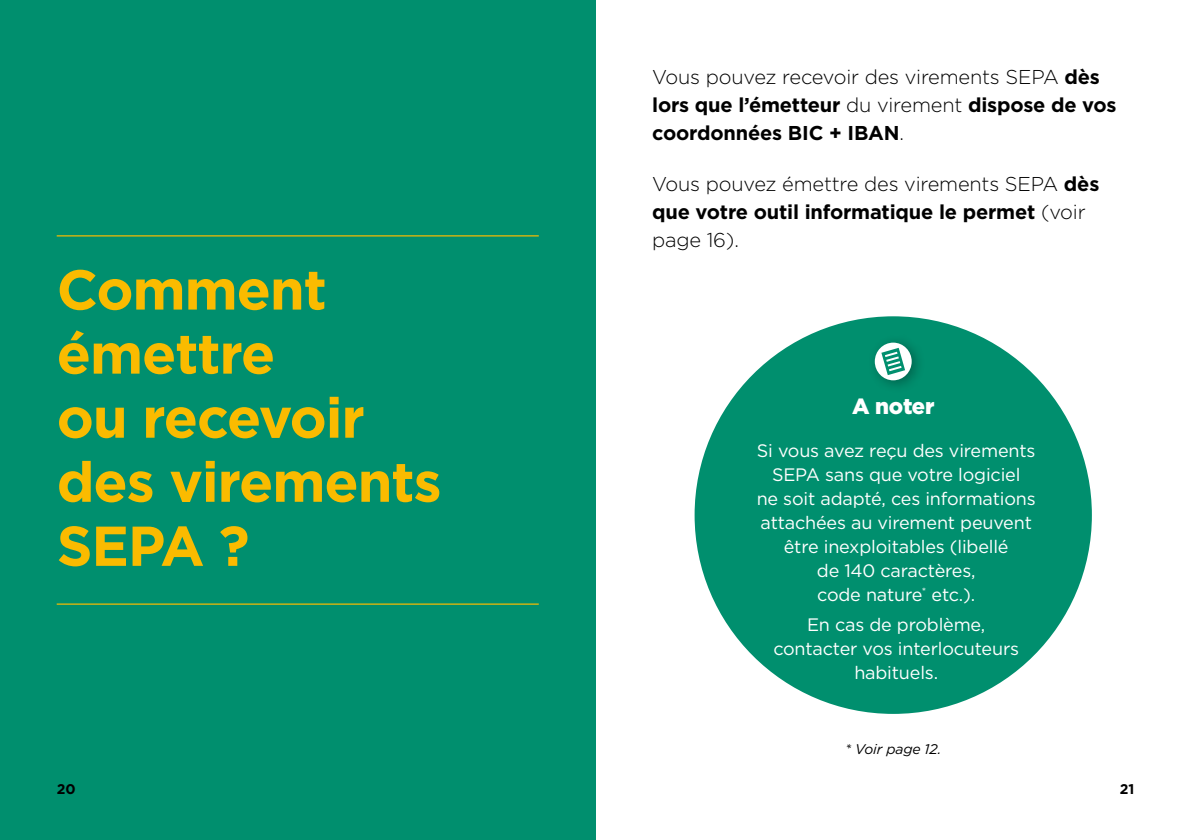
<style>
.page{position:relative;width:1191px;height:840px;background:#fff}
.page>*{position:absolute;margin:0;border:0;box-sizing:border-box;transform-origin:0 0}
.H1_-_chapitres{font:700 56px/64px "Gotham";letter-spacing:-.02em;color:#fabb00}
.H3_-_a_savoir{font:900 22px "Gotham";letter-spacing:-.015em;color:#fff}
.Texte{font:700 20px/28px "Gotham";letter-spacing:-.01em;color:#000}
.Texte-2{font:300 20px/28px "Gotham";letter-spacing:-.01em;color:#000}
.Texte_attention{font:18px/24px "Gotham";letter-spacing:-.01em;color:#fff;text-align:center}
.Texte_attention-2{font:italic 14px "Gotham";letter-spacing:-.01em;color:#000}
.t1{font:700 14px "Gotham";color:#000}
.s1{font-weight:300}
.s2{font-weight:700}
</style>
<div class="page">
<div style="left:0;top:0;width:595px;height:839px;background:#008f6e"></div>
<hr style="left:57px;top:603px;width:482px;height:1px;background:#fabb00">
<hr style="left:57px;top:235px;width:482px;height:1px;background:#fabb00">
<div style="left:694px;top:316px;width:397px;height:397px;background:#008f6e;border-radius:50%"></div>
<div style="left:867px;top:334px;width:58px;height:60px;background:#000;opacity:.3"></div>
<div style="left:874px;top:342px;width:37px;height:38px;background:#fff;border-radius:50%"></div>
<svg style="left:881px;top:347px;width:24px;height:28px"></svg>
<h1 class="H1_-_chapitres" style="left:57px;top:257px;width:310px">Comment émettre<br>ou recevoir</h1>
<h1 class="H1_-_chapitres" style="left:57px;top:449px;width:386px">des virements<br>SEPA ?</h1>
<p class="t1" style="left:57px;top:779px;width:20px">20</p>
<p class="Texte" style="left:652px;top:63px;width:466px"><span class="s1">Vous pouvez recevoir des virements SEPA</span> dès lors que l’émetteur <span class="s1">du virement</span> dispose de vos coordonnées BIC + IBAN<span class="s1">.</span></p>
<p class="Texte-2" style="left:652px;top:169px;width:448px">Vous pouvez émettre des virements SEPA <span class="s2">dès que votre outil informatique le permet</span> (voir page 16).</p>
<h3 class="H3_-_a_savoir" style="left:852px;top:391px;width:84px">A noter</h3>
<p class="Texte_attention" style="left:756px;top:438px;width:280px">Si vous avez reçu des virements<br>SEPA sans que votre logiciel<br>ne soit adapté, ces informations attachées au virement peuvent être inexploitables (libellé<br>de 140 caractères,<br>code nature<sup>*</sup> etc.).</p>
<p class="Texte_attention" style="left:773px;top:611px;width:247px">En cas de problème, contacter vos interlocuteurs habituels.</p>
<p class="Texte_attention-2" style="left:845px;top:739px;width:98px">* Voir page 12.</p>
<p class="t1" style="left:1119px;top:779px;width:16px">21</p>
</div>
